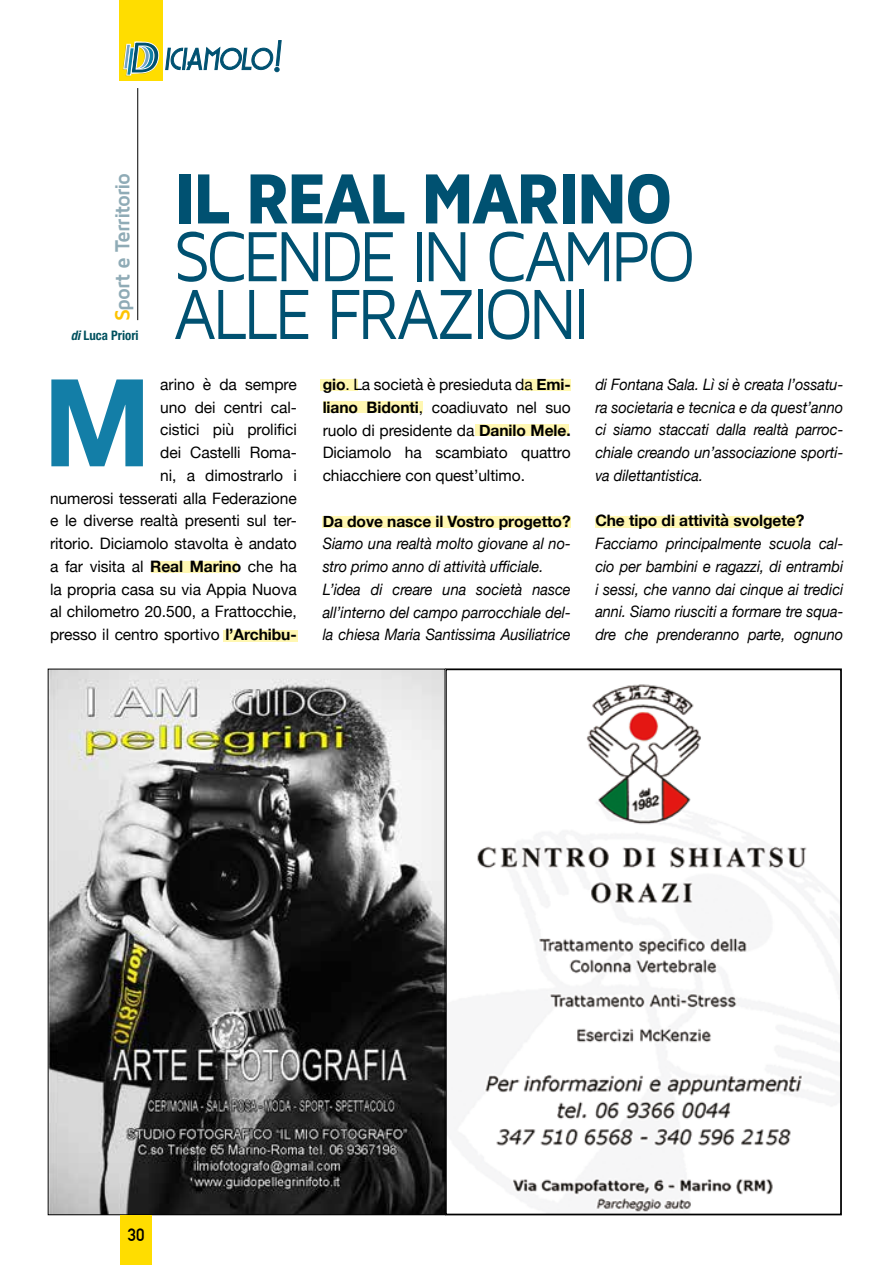
<style>
.page{position:relative;width:893px;height:1265px;background:#fff}
.page>*{position:absolute;margin:0;border:0;box-sizing:border-box;transform-origin:0 0}
.t1{font:700 121.62px "Helvetica Neue";color:#137ea7}
.t2{font:73.5px/57.8px "Maven Pro";letter-spacing:-.06em;color:#005171;scale:.9 1}
.t3{font:900 73.5px "Maven Pro";letter-spacing:-.06em;color:#005171;scale:.9 1}
.t4{font:700 21px "Maven Pro";letter-spacing:-.06em;color:#8fabb6}
.t5{font:700 17.5px "DIN Alternate";color:#000}
.t6{font:italic 15.75px/22.8px "Helvetica Neue";letter-spacing:-.005em;color:#000;text-align:justify;scale:.93 1}
.t7{font:15.75px/22.8px "Helvetica Neue";letter-spacing:-.005em;color:#000;text-align:right}
.t8{font:700 15.75px "Helvetica Neue";letter-spacing:-.005em;color:#000}
.t9{font:700 condensed 13.12px "Helvetica Neue";color:#00515e}
.s1{color:#fdc300}
.s2{font-style:italic}
.s3{font-weight:700}
</style>
<div class="page">
<img style="left:459px;top:684px;width:380px;height:528px">
<div style="left:445px;top:668px;width:397px;height:547px;border:2px solid #000"></div>
<svg style="left:50px;top:671px;width:393px;height:542px;background:#6b6b69"></svg>
<hr style="left:137px;top:88px;width:1px;height:232px;background:#000">
<div style="left:119px;top:0;width:43px;height:81px;background:#fd0"></div>
<svg style="left:123px;top:40px;width:159px;height:36px"></svg>
<div style="left:323px;top:516px;width:248px;height:11px;background:#fff7b2"></div>
<div style="left:595px;top:516px;width:206px;height:11px;background:#fff7b2"></div>
<div style="left:475px;top:425px;width:94px;height:11px;background:#fff7b2"></div>
<div style="left:522px;top:379px;width:49px;height:12px;background:#fff7b2"></div>
<div style="left:323px;top:401px;width:100px;height:12px;background:#fff7b2"></div>
<div style="left:151px;top:561px;width:85px;height:11px;background:#fff7b2"></div>
<div style="left:223px;top:630px;width:75px;height:12px;background:#fff7b2"></div>
<div style="left:320px;top:379px;width:37px;height:12px;background:#fff7b2"></div>
<div style="left:120px;top:1215px;width:31px;height:50px;background:#fd0"></div>
<h3 class="t4" style="left:111px;top:321px;width:150px;rotate:-90deg"><span class="s1">S</span>port e Territorio</h3>
<p class="t9" style="left:71px;top:327px;width:69px"><span class="s2">di</span> Luca Priori</p>
<h1 class="t1" style="left:43px;top:328px;width:109px">M</h1>
<h2 class="t3" style="left:174px;top:159px;width:557px">IL REAL MARINO</h2>
<h2 class="t2" style="left:174px;top:229px;width:582px">SCENDE IN CAMPO<br>ALLE FRAZIONI</h2>
<p class="t7" style="left:50px;top:374px;width:248px">arino è da sempre<br>uno dei centri cal-<br>cistici più prolifici<br>dei Castelli Roma-<br>ni, a dimostrarlo i<br>numerosi tesserati alla Federazione e le diverse realtà presenti sul ter&shy;ritorio. Diciamolo stavolta è andato a far visita al <span class="s3">Real Marino</span> che ha la propria casa su via Appia Nuova al chilometro 20.500, a Frattocchie, presso il centro sportivo <span class="s3">l’Archibu-</span></p>
<p class="t6" style="left:595px;top:374px;width:268px">di Fontana Sala. Lì si è creata l’ossatu&shy;ra societaria e tecnica e da quest’anno ci siamo staccati dalla realtà parroc&shy;chiale creando un’associazione sporti&shy;va dilettantistica.</p>
<p class="t7" style="left:323px;top:374px;width:250px;text-align:justify"><span class="s3">gio</span>. La società è presieduta da <span class="s3">Emi&shy;liano Bidonti</span>, coadiuvato nel suo ruolo di presidente da <span class="s3">Danilo Mele.<br></span>Diciamolo ha scambiato quattro chiacchiere con quest’ultimo.</p>
<p class="t8" style="left:323px;top:509px;width:250px">Da dove nasce il Vostro progetto?</p>
<p class="t6" style="left:323px;top:533px;width:268px;text-align:left">Siamo una realtà molto giovane al no&shy;stro primo anno di attività ufficiale.<br>L’idea di creare una società nasce all’interno del campo parrocchiale del&shy;la chiesa Maria Santissima Ausiliatrice</p>
<p class="t8" style="left:595px;top:508px;width:211px">Che tipo di attività svolgete?</p>
<p class="t6" style="left:595px;top:533px;width:268px">Facciamo principalmente scuola cal&shy;cio per bambini e ragazzi, di entrambi i sessi, che vanno dai cinque ai tredici anni. Siamo riusciti a formare tre squa&shy;dre che prenderanno parte, ognuno</p>
<p class="t5" style="left:128px;top:1222px;width:18px">30</p>
</div>
